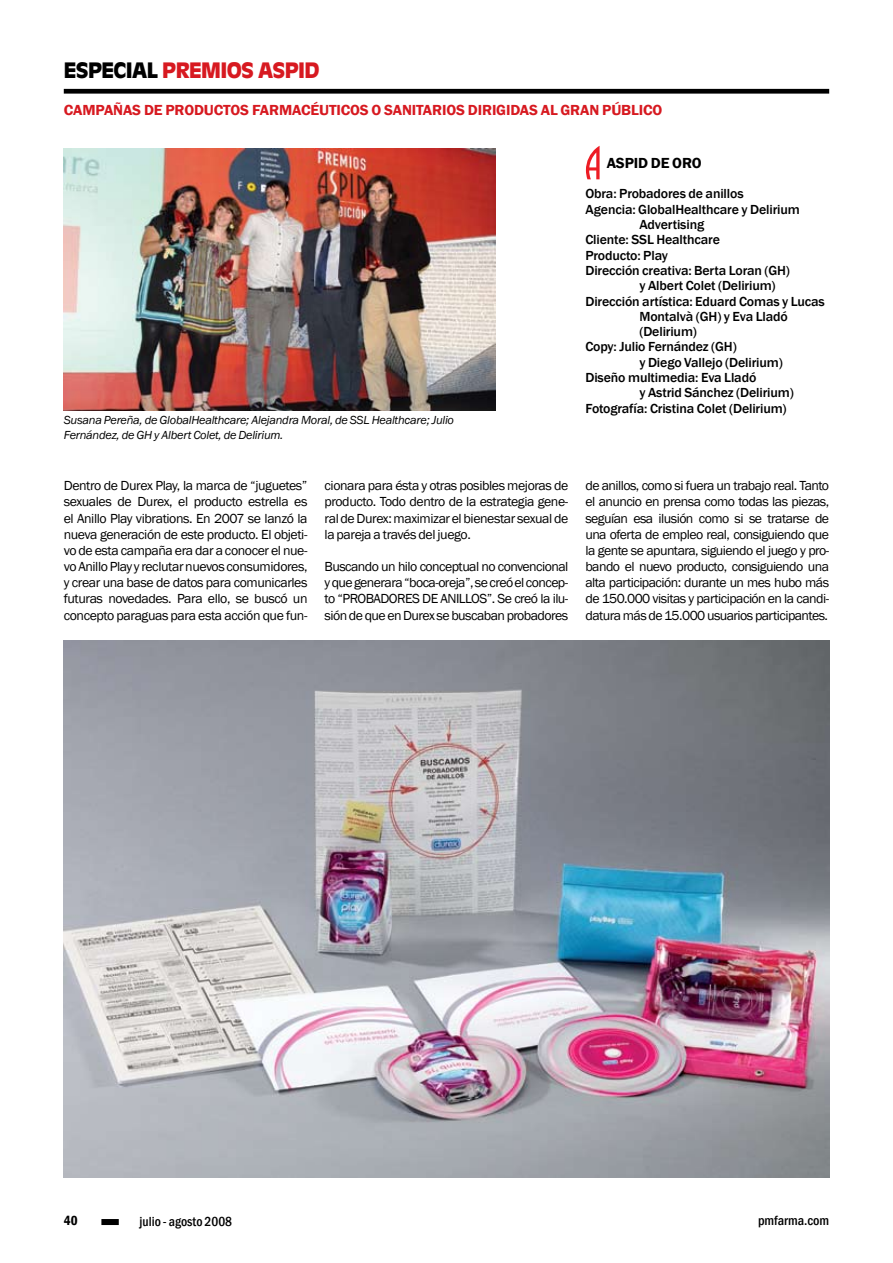
<style>
.page{position:relative;width:893px;height:1263px;background:#fff}
.page>*{position:absolute;margin:0;border:0;box-sizing:border-box;transform-origin:0 0}
.t1{font:900 21px "Antique Olive";letter-spacing:-.03em;color:#d71920}
.t2{font:600 15px "Franklin Gothic";letter-spacing:-.01em;color:#d71920}
.t3{font:600 15px "Franklin Gothic";letter-spacing:-.01em;color:#000}
.t4{font:13.5px/16.2px "Franklin Gothic";letter-spacing:-.04em;color:#000;text-align:justify}
.t5{font:500 13.5px "Franklin Gothic";letter-spacing:-.01em;color:#000}
.t6{font:500 condensed 13.5px "Franklin Gothic";color:#000}
.t7{font:600 condensed 13.5px "Franklin Gothic";color:#000}
.t8{font:italic 12px/15px "Franklin Gothic";letter-spacing:-.02em;color:#000}
.s1{color:#000}
</style>
<div class="page">
<div style="left:101px;top:1219px;width:18px;height:6px;background:#000"></div>
<div style="left:64px;top:89px;width:765px;height:5px;background:#000"></div>
<svg style="left:586px;top:146px;width:14px;height:33px"></svg>
<img style="left:64px;top:641px;width:765px;height:537px">
<img style="left:64px;top:149px;width:431px;height:261px">
<h1 class="t1" style="left:64px;top:58px;width:257px"><span class="s1">ESPECIAL</span> PREMIOS ASPID</h1>
<p class="t2" style="left:64px;top:100px;width:600px">CAMPAÑAS DE PRODUCTOS FARMACÉUTICOS O SANITARIOS DIRIGIDAS AL GRAN PÚBLICO</p>
<p class="t8" style="left:64px;top:412px;width:392px">Susana Pereña, de GlobalHealthcare; Alejandra Moral, de SSL Healthcare; Julio<br>Fernández, de GH y Albert Colet, de Delirium.</p>
<p class="t4" style="left:64px;top:478px;width:245px">Dentro de Durex Play, la marca de “juguetes” sexuales de Durex, el producto estrella es el Anillo Play vibrations. En 2007 se lanzó la nueva generación de este producto. El objeti&shy;vo de esta campaña era dar a conocer el nue&shy;vo Anillo Play y reclutar nuevos consumidores, y crear una base de datos para comunicarles futuras novedades. Para ello, se buscó un concepto paraguas para esta acción que fun-</p>
<p class="t4" style="left:325px;top:478px;width:245px">cionara para ésta y otras posibles mejoras de producto. Todo dentro de la estrategia gene&shy;ral de Durex: maximizar el bienestar sexual de la pareja a través del juego.</p>
<p class="t4" style="left:325px;top:559px;width:245px">Buscando un hilo conceptual no convencional y que generara “boca-oreja”, se creó el concep&shy;to “PROBADORES DE ANILLOS”. Se creó la ilu&shy;sión de que en Durex se buscaban probadores</p>
<p class="t3" style="left:607px;top:154px;width:96px">ASPID DE ORO</p>
<p class="t5" style="left:585px;top:186px;width:160px">Obra: Probadores de anillos</p>
<p class="t5" style="left:585px;top:201px;width:216px">Agencia: GlobalHealthcare y Delirium</p>
<p class="t5" style="left:639px;top:216px;width:66px">Advertising</p>
<p class="t5" style="left:585px;top:231px;width:136px">Cliente: SSL Healthcare</p>
<p class="t5" style="left:585px;top:247px;width:84px">Producto: Play</p>
<p class="t5" style="left:585px;top:262px;width:206px">Dirección creativa: Berta Loran (GH)</p>
<p class="t5" style="left:639px;top:277px;width:138px">y Albert Colet (Delirium)</p>
<p class="t5" style="left:585px;top:293px;width:241px">Dirección artística: Eduard Comas y Lucas</p>
<p class="t5" style="left:639px;top:308px;width:150px">Montalvà (GH) y Eva Lladó</p>
<p class="t5" style="left:639px;top:323px;width:59px">(Delirium)</p>
<p class="t5" style="left:585px;top:339px;width:153px">Copy: Julio Fernández (GH)</p>
<p class="t5" style="left:639px;top:354px;width:145px">y Diego Vallejo (Delirium)</p>
<p class="t5" style="left:585px;top:369px;width:172px">Diseño multimedia: Eva Lladó</p>
<p class="t5" style="left:639px;top:384px;width:156px">y Astrid Sánchez (Delirium)</p>
<p class="t5" style="left:585px;top:400px;width:203px">Fotografía: Cristina Colet (Delirium)</p>
<p class="t4" style="left:585px;top:478px;width:245px">de anillos, como si fuera un trabajo real. Tanto el anuncio en prensa como todas las piezas, seguían esa ilusión como si se tratarse de una oferta de empleo real, consiguiendo que la gente se apuntara, siguiendo el juego y pro&shy;bando el nuevo producto, consiguiendo una alta participación: durante un mes hubo más de 150.000 visitas y participación en la candi&shy;datura más de 15.000 usuarios participantes.</p>
<p class="t7" style="left:64px;top:1212px;width:15px">40</p>
<p class="t6" style="left:139px;top:1212px;width:94px">julio - agosto 2008</p>
<p class="t6" style="left:758px;top:1212px;width:73px">pmfarma.com</p>
</div>
